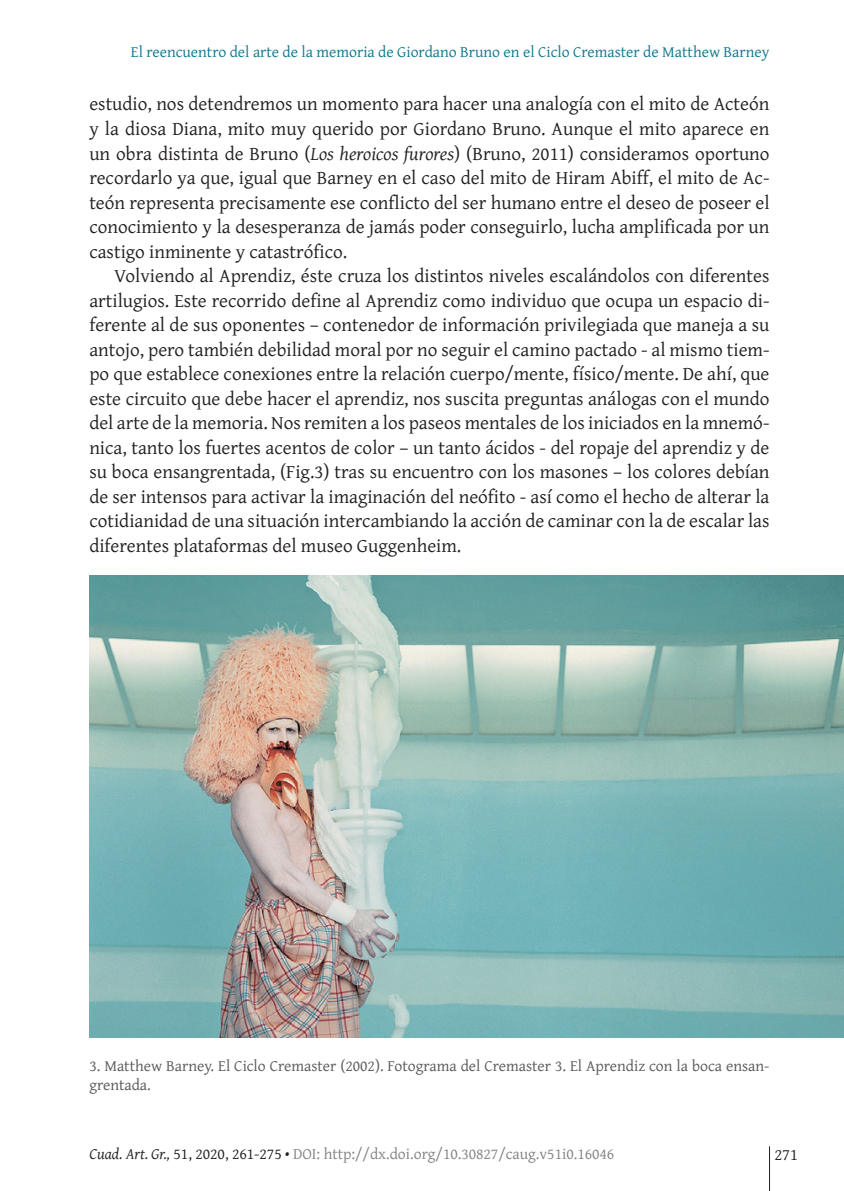
<style>
.page{position:relative;width:844px;height:1191px;background:#fff}
.page>*{position:absolute;margin:0;border:0;box-sizing:border-box;transform-origin:0 0}
.t1{font:19.25px/24.5px "Gentium Plus";color:#231f20;text-align:justify}
.t2{font:16.62px "Gentium Plus";color:#231f20}
.piedefoto{font:15.75px/18.9px "Gentium Plus";color:#57585a}
.t3{font:15.75px "Gentium Plus";color:#0d788c}
.t4{font:15.75px "Gentium Plus";color:#808285}
.s1{font-style:italic}
.s2{font-style:italic;color:#231f20}
.s3{color:#231f20}
</style>
<div class="page">
<hr style="left:769px;top:1146px;width:1px;height:45px;background:#231f20">
<img style="left:89px;top:575px;width:754px;height:462px">
<p class="t3" style="left:131px;top:37px;width:640px">El reencuentro del arte de la memoria de Giordano Bruno en el Ciclo Cremaster de Matthew Barney</p>
<p class="t1" style="left:89px;top:90px;width:681px">estudio, nos detendremos un momento para hacer una analogía con el mito de Acteón y la diosa Diana, mito muy querido por Giordano Bruno. Aunque el mito aparece en un obra distinta de Bruno (<span class="s1">Los heroicos furores</span>) (Bruno, 2011) consideramos oportuno recordarlo ya que, igual que Barney en el caso del mito de Hiram Abiff, el mito de Ac&shy;teón representa precisamente ese conflicto del ser humano entre el deseo de poseer el conocimiento y la desesperanza de jamás poder conseguirlo, lucha amplificada por un castigo inminente y catastrófico.</p>
<p class="t1" style="left:89px;top:262px;width:681px;text-indent:25px">Volviendo al Aprendiz, éste cruza los distintos niveles escalándolos con diferentes artilugios. Este recorrido define al Aprendiz como individuo que ocupa un espacio di&shy;ferente al de sus oponentes – contenedor de información privilegiada que maneja a su antojo, pero también debilidad moral por no seguir el camino pactado - al mismo tiem&shy;po que establece conexiones entre la relación cuerpo/mente, físico/mente. De ahí, que este circuito que debe hacer el aprendiz, nos suscita preguntas análogas con el mundo del arte de la memoria. Nos remiten a los paseos mentales de los iniciados en la mnemó&shy;nica, tanto los fuertes acentos de color – un tanto ácidos - del ropaje del aprendiz y de su boca ensangrentada, (Fig.3) tras su encuentro con los masones – los colores debían de ser intensos para activar la imaginación del neófito - así como el hecho de alterar la cotidianidad de una situación intercambiando la acción de caminar con la de escalar las diferentes plataformas del museo Guggenheim.</p>
<p class="piedefoto" style="left:89px;top:1055px;width:681px">3. Matthew Barney. El Ciclo Cremaster (2002). Fotograma del Cremaster 3. El Aprendiz con la boca ensan&shy;grentada.</p>
<p class="t4" style="left:89px;top:1138px;width:526px"><span class="s2">Cuad. Art. Gr.,</span> <span class="s3">51, 2020, 261-275 •</span> DOI: http://dx.doi.org/10.30827/caug.v51i0.16046</p>
<p class="t2" style="left:774px;top:1138px;width:25px">271</p>
</div>
